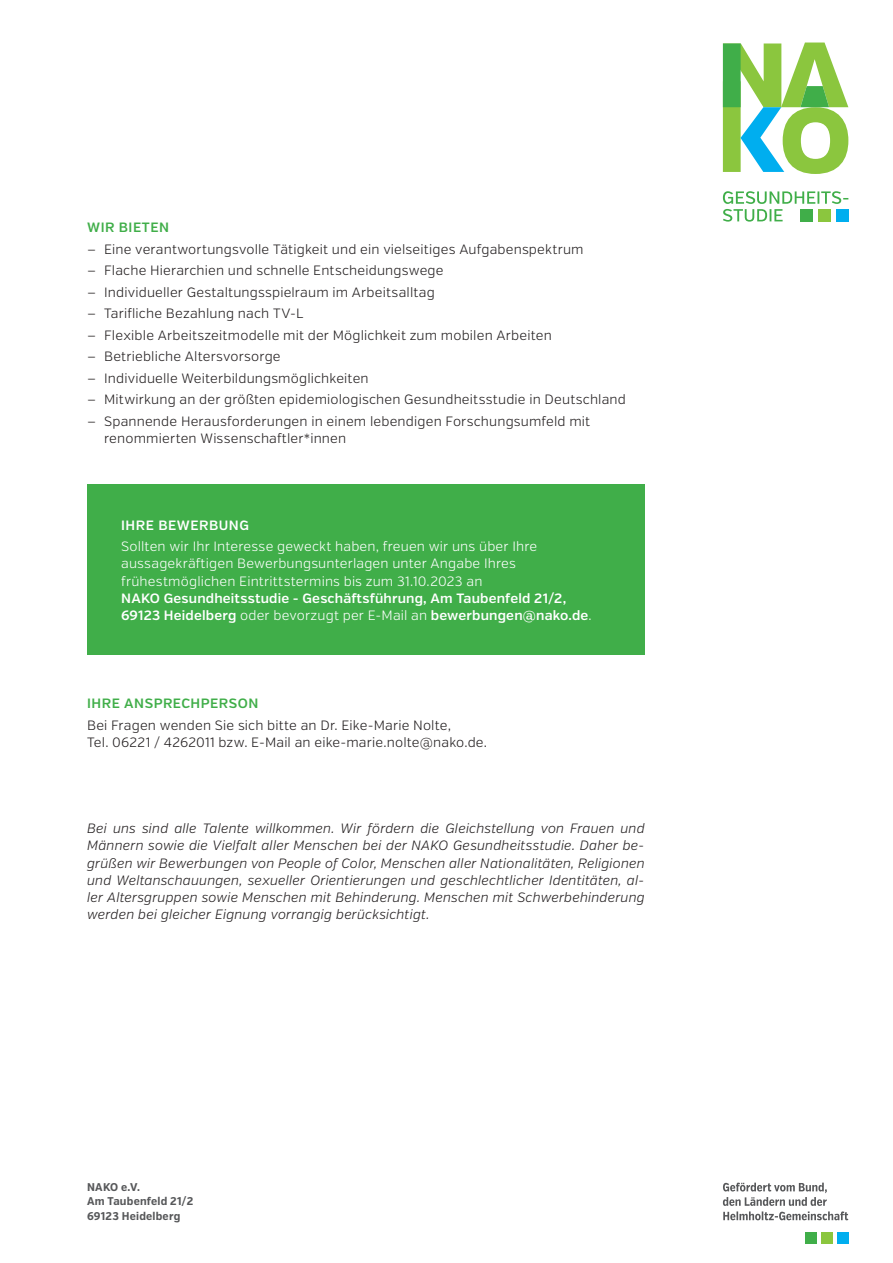
<style>
.page{position:relative;width:893px;height:1263px;background:#fff}
.page>*{position:absolute;margin:0;border:0;box-sizing:border-box;transform-origin:0 0}
.t1{font:300 13.5px/17.2px "Verb";letter-spacing:.01em;color:#231f20}
.t2{font:italic 300 13.5px/17.2px "Verb";letter-spacing:.01em;color:#231f20;text-align:justify}
.t3{font:300 13.5px/17.2px "Verb";letter-spacing:.01em;color:#fff}
.t4{font:600 13.5px/17.2px "Verb";letter-spacing:.015em;color:#fff}
.t5{font:600 13.5px "Verb";letter-spacing:.035em;color:#40ae49}
.t6{font:600 13.5px "Verb";letter-spacing:.035em;color:#fff}
.t7{font:700 11.25px/14.2px "Verb Cond";letter-spacing:.02em;color:#57585a}
.s1{font-weight:300}
</style>
<div class="page">
<div style="left:87px;top:485px;width:558px;height:170px;background:#40ae49"></div>
<div style="left:805px;top:1232px;width:11px;height:11px;background:#40ae49"></div>
<div style="left:821px;top:1232px;width:11px;height:11px;background:#8bc63e"></div>
<div style="left:837px;top:1232px;width:11px;height:11px;background:#00aeef"></div>
<svg style="left:723px;top:1182px;width:125px;height:38px"></svg>
<svg style="left:723px;top:43px;width:125px;height:131px"></svg>
<svg style="left:723px;top:191px;width:125px;height:31px"></svg>
<p class="t5" style="left:87px;top:220px;width:83px">WIR BIETEN</p>
<p class="t1" style="left:87px;top:241px;width:498px">— Eine verantwortungsvolle Tätigkeit und ein vielseitiges Aufgabenspektrum</p>
<p class="t1" style="left:87px;top:262px;width:358px">— Flache Hierarchien und schnelle Entscheidungswege</p>
<p class="t1" style="left:87px;top:284px;width:349px">— Individueller Gestaltungsspielraum im Arbeitsalltag</p>
<p class="t1" style="left:87px;top:305px;width:218px">— Tarifliche Bezahlung nach TV-L</p>
<p class="t1" style="left:87px;top:327px;width:466px">— Flexible Arbeitszeitmodelle mit der Möglichkeit zum mobilen Arbeiten</p>
<p class="t1" style="left:87px;top:348px;width:195px">— Betriebliche Altersvorsorge</p>
<p class="t1" style="left:87px;top:370px;width:283px">— Individuelle Weiterbildungsmöglichkeiten</p>
<p class="t1" style="left:87px;top:391px;width:540px">— Mitwirkung an der größten epidemiologischen Gesundheitsstudie in Deutschland</p>
<p class="t1" style="left:104px;top:413px;width:488px;text-indent:-17px">— Spannende Herausforderungen in einem lebendigen Forschungsumfeld mit renommierten Wissenschaftler*innen</p>
<p class="t6" style="left:121px;top:517px;width:129px">IHRE BEWERBUNG</p>
<p class="t3" style="left:121px;top:538px;width:417px">Sollten wir Ihr Interesse geweckt haben, freuen wir uns über Ihre aussagekräftigen Bewerbungsunterlagen unter Angabe Ihres frühestmöglichen Eintrittstermins bis zum 31.10.2023 an</p>
<p class="t4" style="left:121px;top:590px;width:472px">NAKO Gesundheitsstudie - Geschäftsführung, Am Taubenfeld 21/2,<br>69123 Heidelberg <span class="s1">oder bevorzugt per E-Mail an</span> bewerbungen@nako.de<span class="s1">.</span></p>
<p class="t5" style="left:87px;top:695px;width:173px">IHRE ANSPRECHPERSON</p>
<p class="t1" style="left:87px;top:717px;width:401px">Bei Fragen wenden Sie sich bitte an Dr. Eike-Marie Nolte,<br>Tel. 06221 / 4262011 bzw. E-Mail an eike-marie.nolte@nako.de.</p>
<p class="t2" style="left:87px;top:820px;width:559px">Bei uns sind alle Talente willkommen. Wir fördern die Gleichstellung von Frauen und Männern sowie die Vielfalt aller Menschen bei der NAKO Gesundheitsstudie. Daher be&shy;grüßen wir Bewerbungen von People of Color, Menschen aller Nationalitäten, Religionen und Weltanschauungen, sexueller Orientierungen und geschlechtlicher Identitäten, al&shy;ler Altersgruppen sowie Menschen mit Behinderung. Menschen mit Schwerbehinderung werden bei gleicher Eignung vorrangig berücksichtigt.</p>
<p class="t7" style="left:87px;top:1180px;width:108px">NAKO e.V.<br>Am Taubenfeld 21/2<br>69123 Heidelberg</p>
</div>
